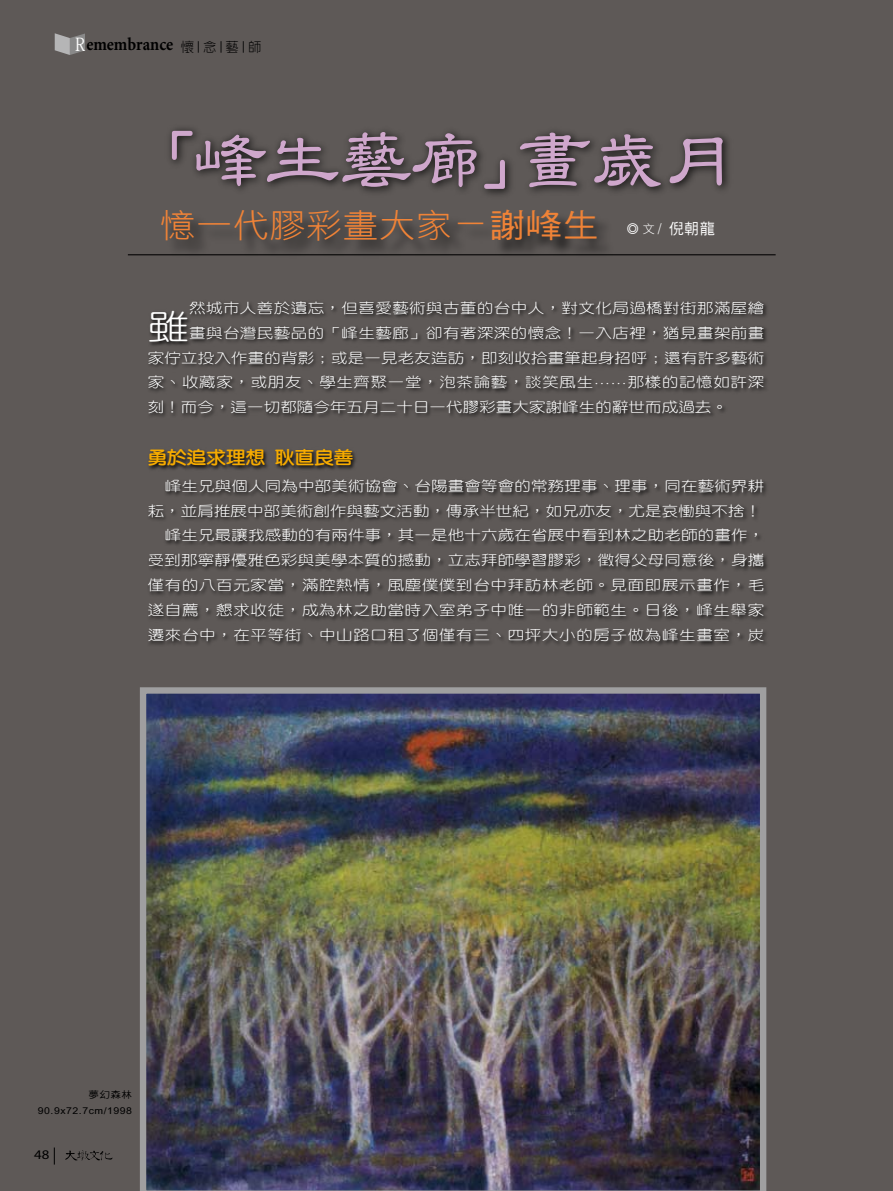
<style>
.page{position:relative;width:893px;height:1191px;background:#5e5957}
.page>*{position:absolute;margin:0;border:0;box-sizing:border-box;transform-origin:0 0}
.t1{font:83.1px "DFPG Kuo Tai Bei W4 MP BF";letter-spacing:-.1em;color:#cfa7cc}
.t2{font:35.1px "DF Yuan Lt HK BF";color:#fff;scale:1.18 1}
.t3{font:32.85px "DF Hei Lt HK BF";letter-spacing:.025em;color:#f08337;scale:1.09 1}
.t4{font:700 18px "Minion";color:#000;scale:.9 1}
.t5{font:17.55px "Yen Round Extra";letter-spacing:.005em;color:#f6ab00;scale:1.11 1}
.t6{font:14.1px/24.8px "DF Yuan Lt HK BF";letter-spacing:.01em;color:#fff;text-align:right;scale:1.18 1}
.t7{font:14.1px "DF Yuan Lt HK BF";letter-spacing:.04em;color:#fff;scale:1.18 1}
.t8{font:13.2px "Myriad Pro";color:#000;scale:1.12 1}
.t9{font:12px "DF Hei Lt HK BF";color:#fff}
.t10{font:9.45px/16.5px "DF Hei Md HK BF";letter-spacing:.05em;color:#000;text-align:right;scale:1.11 1}
.s1{font-family:"Koz Min Pro";font-weight:400;color:#fff}
.s2{font-family:"DF Hei Md HK BF";font-size:15px}
.s3{font-family:"DF Hei Md HK BF"}
</style>
<div class="page">
<div style="left:163px;top:212px;width:452px;height:48px;background:#000;opacity:.75"></div>
<div style="left:164px;top:122px;width:569px;height:79px;background:#000;opacity:.89"></div>
<svg style="left:55px;top:33px;width:30px;height:22px"></svg>
<svg style="left:149px;top:302px;width:618px;height:344px"></svg>
<svg style="left:54px;top:1147px;width:1px;height:17px"></svg>
<svg style="left:65px;top:1150px;width:47px;height:10px"></svg>
<img style="left:140px;top:687px;width:626px;height:504px">
<hr style="left:128px;top:254px;width:648px;height:1px;background:#000">
<p class="t4" style="left:75px;top:35px;width:208px"><span class="s1">R</span>emembrance <sub>懷｜念｜藝｜師</sub></p>
<h1 class="t1" style="left:131px;top:118px;width:611px">「峰生藝廊」畫歲月</h1>
<p class="t9" style="left:627px;top:223px;width:89px">◎ 文 / <span class="s2">倪朝龍</span></p>
<h3 class="t3" style="left:160px;top:208px;width:404px">憶一代膠彩畫大家－<span class="s3">謝峰生</span></h3>
<p class="t6" style="left:189px;top:296px;width:489px">然城市人善於遺忘，但喜愛藝術與古董的台中人，對文化局過橋對街那滿屋繪</p>
<p class="t6" style="left:189px;top:321px;width:489px">畫與台灣民藝品的「峰生藝廊」卻有著深深的懷念！一入店裡，猶見畫架前畫</p>
<p class="t6" style="left:148px;top:346px;width:524px">家佇立投入作畫的背影；或是一見老友造訪，即刻收拾畫筆起身招呼；還有許多藝術</p>
<p class="t7" style="left:148px;top:375px;width:524px">家、收藏家，或朋友、學生齊聚一堂，泡茶論藝，談笑風生……那樣的記憶如許深</p>
<p class="t6" style="left:148px;top:395px;width:493px">刻！而今，這一切都隨今年五月二十日一代膠彩畫大家謝峰生的辭世而成過去。</p>
<p class="t5" style="left:148px;top:449px;width:187px">勇於追求理想 耿直良善</p>
<p class="t6" style="left:148px;top:474px;width:524px">峰生兄與個人同為中部美術協會、台陽畫會等會的常務理事、理事，同在藝術界耕耘，並肩推展中部美術創作與藝文活動，傳承半世紀，如兄亦友，尤是哀慟與不捨！峰生兄最讓我感動的有兩件事，其一是他十六歲在省展中看到林之助老師的畫作，受到那寧靜優雅色彩與美學本質的撼動，立志拜師學習膠彩，徵得父母同意後，身攜僅有的八百元家當，滿腔熱情，風塵僕僕到台中拜訪林老師。見面即展示畫作，毛遂自薦，懇求收徒，成為林之助當時入室弟子中唯一的非師範生。日後，峰生舉家遷來台中，在平等街、中山路口租了個僅有三、四坪大小的房子做為峰生畫室，炭</p>
<h2 class="t2" style="left:148px;top:309px;width:36px">雖</h2>
<p class="t10" style="left:38px;top:1086px;width:86px">夢幻森林<br>90.9x72.7cm/1998</p>
<p class="t8" style="left:34px;top:1146px;width:15px">48</p>
</div>
